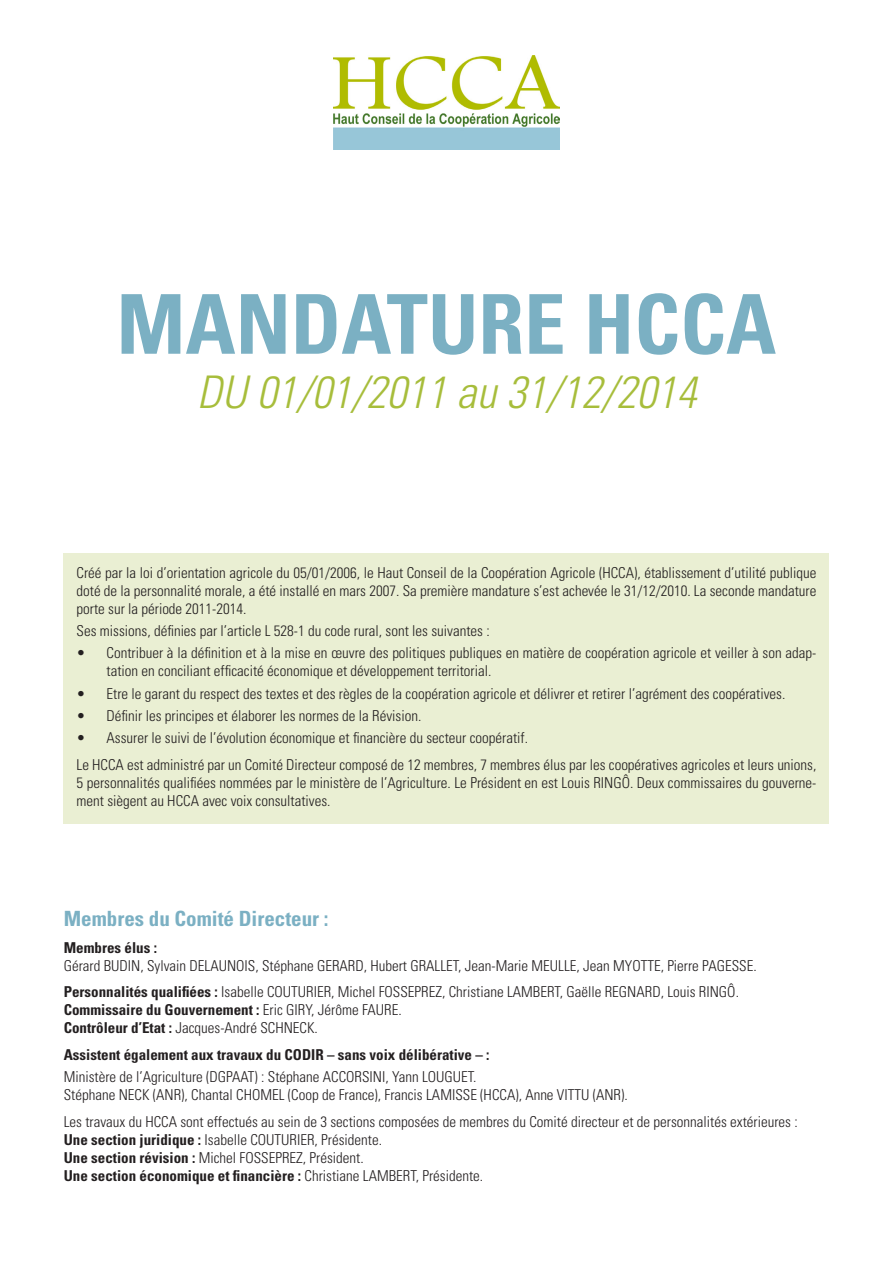
<style>
.page{position:relative;width:893px;height:1263px;background:#fff}
.page>*{position:absolute;margin:0;border:0;box-sizing:border-box;transform-origin:0 0}
.t1{font:700 condensed 82.5px "Univers";color:#7bb0c3}
.t2{font:italic 300 condensed 45px "Univers";color:#a7bd3b}
.t3{font:700 condensed 21px "Univers";color:#7bb0c3}
.t4{font:300 condensed 15px/18px "Univers";color:#231f20;text-align:justify}
.t5{font:700 condensed 15px "Univers";color:#231f20}
.s1{font-weight:700}
.s2{font-weight:300}
</style>
<div class="page">
<img style="left:334px;top:55px;width:225px;height:95px">
<div style="left:64px;top:553px;width:765px;height:270px;background:#eaefd3"></div>
<p class="t1" style="left:117px;top:274px;width:661px">MANDATURE HCCA</p>
<p class="t2" style="left:197px;top:365px;width:501px">DU 01/01/2011 au 31/12/2014</p>
<p class="t4" style="left:77px;top:563px;width:741px">Créé par la loi d’orientation agricole du 05/01/2006, le Haut Conseil de la Coopération Agricole (HCCA), établissement d’utilité publique doté de la personnalité morale, a été installé en mars 2007. Sa première mandature s’est achevée le 31/12/2010. La seconde mandature porte sur la période 2011-2014.</p>
<p class="t4" style="left:77px;top:622px;width:415px">Ses missions, définies par l’article L 528-1 du code rural, sont les suivantes :</p>
<p class="t4" style="left:107px;top:644px;width:711px;text-indent:-30px">• Contribuer à la définition et à la mise en œuvre des politiques publiques en matière de coopération agricole et veiller à son adap&shy;tation en conciliant efficacité économique et développement territorial.</p>
<p class="t4" style="left:77px;top:684px;width:710px">• Etre le garant du respect des textes et des règles de la coopération agricole et délivrer et retirer l’agrément des coopératives.</p>
<p class="t4" style="left:77px;top:706px;width:346px">• Définir les principes et élaborer les normes de la Révision.</p>
<p class="t4" style="left:77px;top:729px;width:453px">• Assurer le suivi de l’évolution économique et financière du secteur coopératif.</p>
<p class="t4" style="left:77px;top:755px;width:741px">Le HCCA est administré par un Comité Directeur composé de 12 membres, 7 membres élus par les coopératives agricoles et leurs unions, 5 personnalités qualifiées nommées par le ministère de l’Agriculture. Le Président en est Louis RINGÔ. Deux commissaires du gouverne&shy;ment siègent au HCCA avec voix consultatives.</p>
<p class="t3" style="left:64px;top:906px;width:266px">Membres du Comité Directeur :</p>
<p class="t5" style="left:64px;top:938px;width:95px">Membres élus :</p>
<p class="t4" style="left:64px;top:956px;width:694px">Gérard BUDIN, Sylvain DELAUNOIS, Stéphane GERARD, Hubert GRALLET, Jean-Marie MEULLE, Jean MYOTTE, Pierre PAGESSE.</p>
<p class="t4" style="left:64px;top:983px;width:677px"><span class="s1">Personnalités qualifiées :</span> Isabelle COUTURIER, Michel FOSSEPREZ, Christiane LAMBERT, Gaëlle REGNARD, Louis RINGÔ.</p>
<p class="t5" style="left:64px;top:1001px;width:339px">Commissaire du Gouvernement : <span class="s2">Eric GIRY, Jérôme FAURE.</span></p>
<p class="t4" style="left:64px;top:1019px;width:256px"><span class="s1">Contrôleur d’Etat :</span> Jacques-André SCHNECK.</p>
<p class="t5" style="left:64px;top:1045px;width:427px">Assistent également aux travaux du CODIR – sans voix délibérative – :</p>
<p class="t4" style="left:64px;top:1067px;width:414px">Ministère de l’Agriculture (DGPAAT) : Stéphane ACCORSINI, Yann LOUGUET.</p>
<p class="t4" style="left:64px;top:1085px;width:565px">Stéphane NECK (ANR), Chantal CHOMEL (Coop de France), Francis LAMISSE (HCCA), Anne VITTU (ANR).</p>
<p class="t4" style="left:64px;top:1112px;width:735px">Les travaux du HCCA sont effectués au sein de 3 sections composées de membres du Comité directeur et de personnalités extérieures :</p>
<p class="t4" style="left:64px;top:1130px;width:320px"><span class="s1">Une section juridique :</span> Isabelle COUTURIER, Présidente.</p>
<p class="t4" style="left:64px;top:1148px;width:301px"><span class="s1">Une section révision :</span> Michel FOSSEPREZ, Président.</p>
<p class="t5" style="left:64px;top:1166px;width:421px">Une section économique et financière : <span class="s2">Christiane LAMBERT, Présidente.</span></p>
</div>
